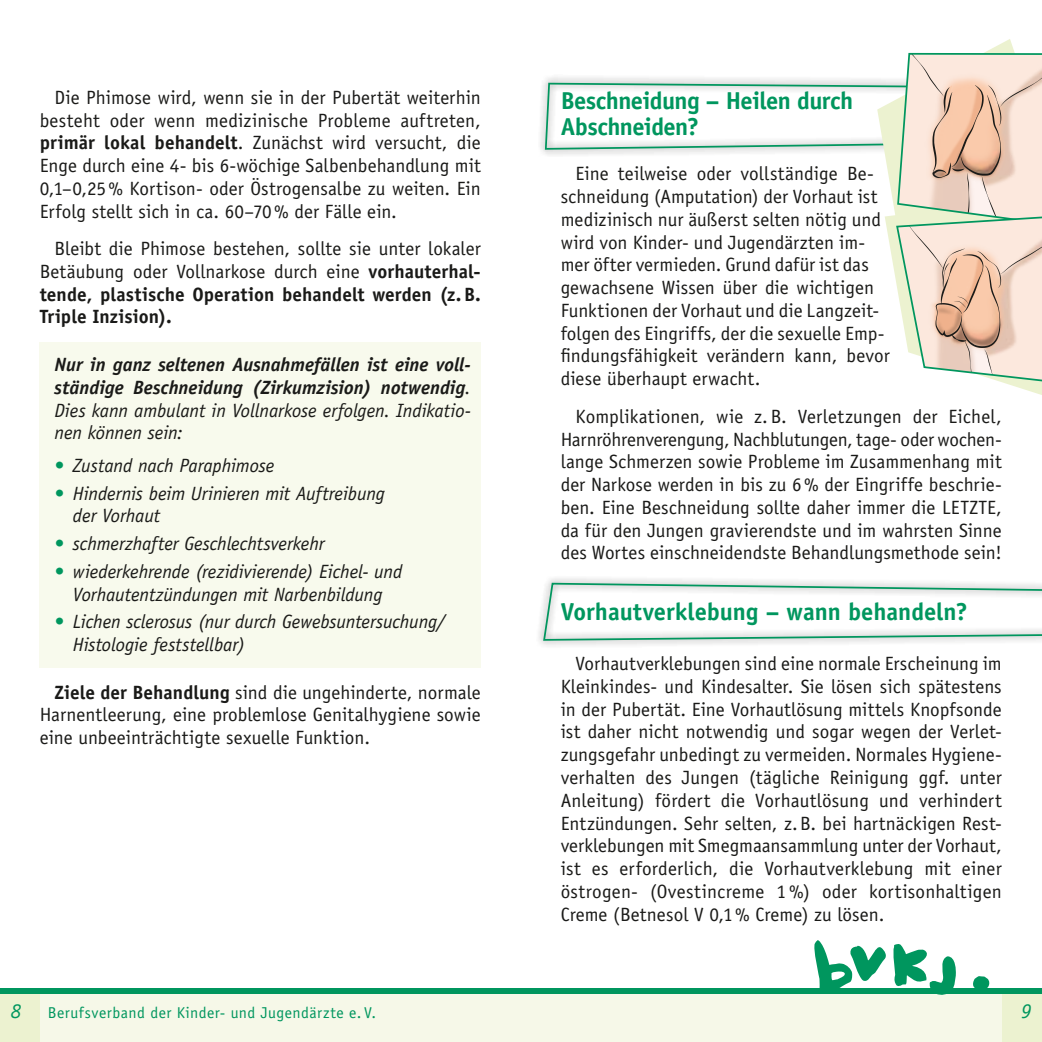
<style>
.page{position:relative;width:1042px;height:1042px;background:#fff}
.page>*{position:absolute;margin:0;border:0;box-sizing:border-box;transform-origin:0 0}
.t1{font:700 24.5px/26.2px "Officina Sans";letter-spacing:-.015em;color:#00965e}
.t2{font:italic 21px "Officina Sans";color:#00965e}
.t3{font:19.25px/22.8px "Officina Sans";letter-spacing:.005em;color:#1a1a18;text-align:justify}
.t4{font:italic 19.25px/22.8px "Officina Sans";letter-spacing:-.005em;color:#1a1a18}
.t5{font:italic 700 19.25px/22.8px "Officina Sans";color:#1a1a18;text-align:justify}
.t6{font:15.75px "Officina Sans";letter-spacing:.03em;color:#00965e}
.s1{font-weight:700}
.s2{font-weight:400}
.s3{color:#00965e}
</style>
<div class="page">
<div style="left:40px;top:343px;width:441px;height:325px;background:#f8faed"></div>
<div style="left:521px;top:988px;width:521px;height:54px;background:#f6f8e8"></div>
<div style="left:1002px;top:990px;width:40px;height:52px;background:#ecf2d0"></div>
<svg style="left:812px;top:940px;width:144px;height:55px"></svg>
<svg style="left:973px;top:976px;width:17px;height:12px"></svg>
<div style="left:521px;top:988px;width:521px;height:5px;background:#00965e"></div>
<div style="left:0;top:988px;width:521px;height:54px;background:#f6f8e8"></div>
<div style="left:0;top:990px;width:40px;height:52px;background:#ecf2d0"></div>
<div style="left:0;top:988px;width:521px;height:5px;background:#00965e"></div>
<div style="left:535px;top:575px;width:507px;height:74px;background:#1a1a18;opacity:.75"></div>
<svg style="left:542px;top:582px;width:500px;height:60px"></svg>
<svg style="left:544px;top:39px;width:498px;height:356px"></svg>
<p class="t3" style="left:40px;top:86px;width:443px;text-indent:15px">Die Phimose wird, wenn sie in der Pubertät weiterhin besteht oder wenn medizinische Probleme auftreten, <span class="s1">primär lokal behandelt</span>. Zunächst wird versucht, die Enge durch eine 4- bis 6-wöchige Salbenbehandlung mit 0,1–0,25% Kortison- oder Östrogensalbe zu weiten. Ein Erfolg stellt sich in ca. 60–70% der Fälle ein.</p>
<p class="t3" style="left:40px;top:237px;width:443px;text-indent:15px">Bleibt die Phimose bestehen, sollte sie unter lokaler Betäubung oder Vollnarkose durch eine <span class="s1">vorhauterhal&shy;tende, plastische Operation behandelt werden (z.B.<br>Triple Inzision).</span></p>
<p class="t5" style="left:55px;top:353px;width:418px">Nur in ganz seltenen Ausnahmefällen ist eine voll&shy;ständige Beschneidung (Zirkumzision) notwendig<span class="s2">.<br>Dies kann ambulant in Vollnarkose erfolgen. Indikatio&shy;nen können sein:</span></p>
<p class="t4" style="left:55px;top:454px;width:221px"><span class="s3">•</span> Zustand nach Paraphimose</p>
<p class="t4" style="left:73px;top:482px;width:313px;text-indent:-18px"><span class="s3">•</span> Hindernis beim Urinieren mit Auftreibung der Vorhaut</p>
<p class="t4" style="left:55px;top:532px;width:272px"><span class="s3">•</span> schmerzhafter Geschlechtsverkehr</p>
<p class="t4" style="left:55px;top:560px;width:349px;text-align:center"><span class="s3">•</span> wiederkehrende (rezidivierende) Eichel- und<br>Vorhautentzündungen mit Narbenbildung</p>
<p class="t4" style="left:73px;top:610px;width:374px;text-indent:-18px"><span class="s3">•</span> Lichen sclerosus (nur durch Gewebsuntersuchung/<br>Histologie feststellbar)</p>
<p class="t3" style="left:40px;top:681px;width:443px;text-indent:15px"><span class="s1">Ziele der Behandlung</span> sind die ungehinderte, normale Harnentleerung, eine problemlose Genitalhygiene sowie eine unbeeinträchtigte sexuelle Funktion.</p>
<p class="t1" style="left:561px;top:87px;width:294px">Beschneidung – Heilen durch<br>Abschneiden?</p>
<p class="t3" style="left:561px;top:162px;width:330px;text-align:left;text-indent:15px">Eine teilweise oder vollständige Be&shy;schneidung (Amputation) der Vorhaut ist medizinisch nur äußerst selten nötig und wird von Kinder- und Jugendärzten im&shy;mer öfter vermieden. Grund dafür ist das gewachsene Wissen über die wichtigen Funktionen der Vorhaut und die Langzeit&shy;folgen des Eingriffs, der die sexuelle Emp&shy;findungsfähigkeit verändern kann, bevor diese überhaupt erwacht.</p>
<p class="t3" style="left:561px;top:405px;width:443px;text-indent:15px">Komplikationen, wie z. B. Verletzungen der Eichel, Harnröhrenverengung, Nachblutungen, tage- oder wochen&shy;lange Schmerzen sowie Probleme im Zusammenhang mit der Narkose werden in bis zu 6% der Eingriffe beschrie&shy;ben. Eine Beschneidung sollte daher immer die LETZTE, da für den Jungen gravierendste und im wahrsten Sinne des Wortes einschneidendste Behandlungsmethode sein!</p>
<p class="t1" style="left:561px;top:598px;width:408px">Vorhautverklebung – wann behandeln?</p>
<p class="t3" style="left:561px;top:652px;width:443px;text-indent:15px">Vorhautverklebungen sind eine normale Erscheinung im Kleinkindes- und Kindesalter. Sie lösen sich spätestens in der Pubertät. Eine Vorhautlösung mittels Knopfsonde ist daher nicht notwendig und sogar wegen der Verlet&shy;zungsgefahr unbedingt zu vermeiden. Normales Hygiene&shy;verhalten des Jungen (tägliche Reinigung ggf. unter Anleitung) fördert die Vorhautlösung und verhindert Entzündungen. Sehr selten, z.B. bei hartnäckigen Rest&shy;verklebungen mit Smegmaansammlung unter der Vorhaut, ist es erforderlich, die Vorhautverklebung mit einer östrogen- (Ovestincreme 1%) oder kortisonhaltigen Creme (Betnesol V 0,1% Creme) zu lösen.</p>
<p class="t2" style="left:11px;top:998px;width:12px">8</p>
<p class="t6" style="left:48px;top:1003px;width:330px">Berufsverband der Kinder- und Jugendärzte e. V.</p>
<p class="t2" style="left:1021px;top:998px;width:12px">9</p>
</div>
